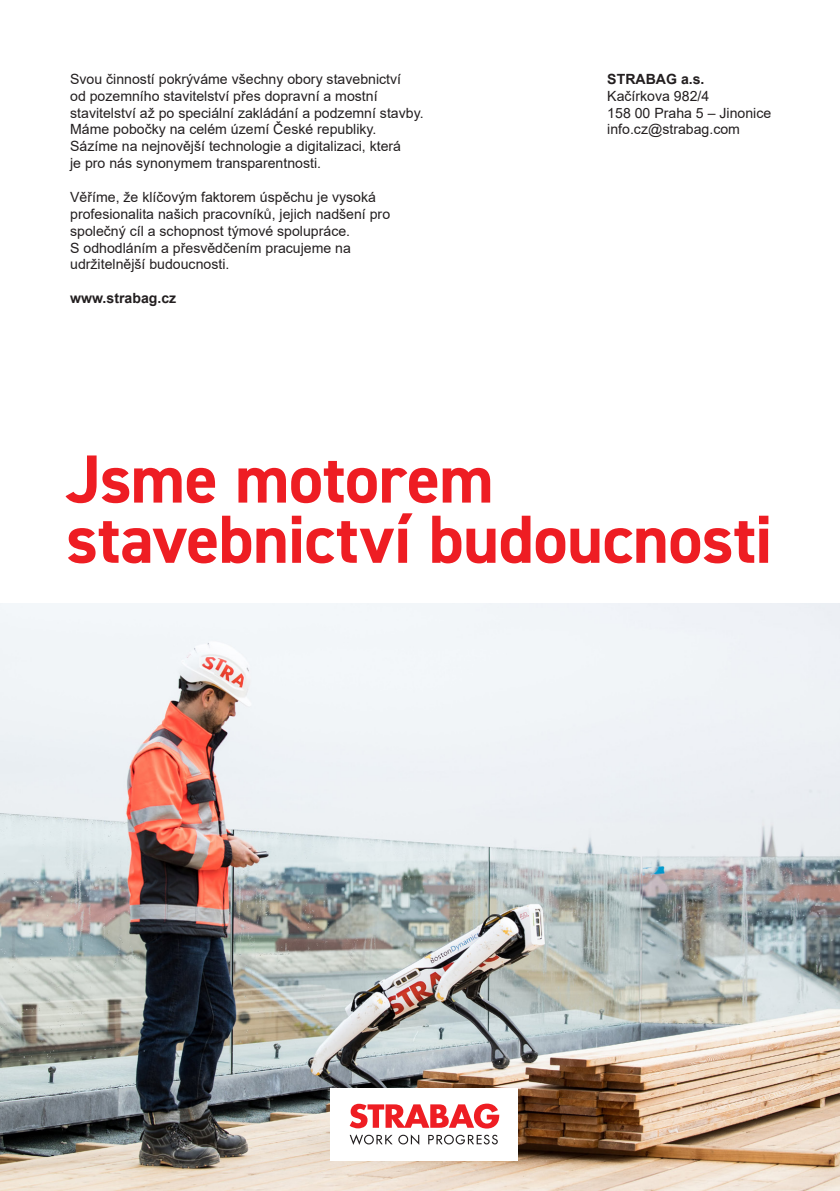
<style>
.page{position:relative;width:840px;height:1191px;background:#fff}
.page>*{position:absolute;margin:0;border:0;box-sizing:border-box;transform-origin:0 0}
.t1{font:700 68.2px/60.2px "DIN2014";letter-spacing:-.01em;color:#ee1d23}
.t2{font:14px/16.8px "Arial";color:#231f20}
.t3{font:700 14px "Arial";color:#231f20}
.s1{font-weight:700}
</style>
<div class="page">
<img style="left:0;top:603px;width:839px;height:588px">
<div style="left:331px;top:1088px;width:186px;height:72px;background:#fff"></div>
<svg style="left:349px;top:1103px;width:150px;height:25px"></svg>
<svg style="left:349px;top:1134px;width:43px;height:11px"></svg>
<svg style="left:398px;top:1134px;width:21px;height:10px"></svg>
<svg style="left:428px;top:1134px;width:69px;height:10px"></svg>
<p class="t2" style="left:70px;top:70px;width:355px">Svou činností pokrýváme všechny obory stavebnictví<br>od pozemního stavitelství přes dopravní a mostní stavitelství až po speciální zakládání a podzemní stavby.<br>Máme pobočky na celém území České republiky.<br>Sázíme na nejnovější technologie a digitalizaci, která<br>je pro nás synonymem transparentnosti.</p>
<p class="t2" style="left:70px;top:188px;width:321px">Věříme, že klíčovým faktorem úspěchu je vysoká profesionalita našich pracovníků, jejich nadšení pro společný cíl a schopnost týmové spolupráce.<br>S odhodláním a přesvědčením pracujeme na udržitelnější budoucnosti.</p>
<p class="t3" style="left:70px;top:288px;width:108px">www.strabag.cz</p>
<p class="t2" style="left:607px;top:70px;width:165px"><span class="s1">STRABAG a.s.<br></span>Kačírkova 982/4<br>158 00 Praha 5 – Jinonice info.cz@strabag.com</p>
<p class="t1" style="left:66px;top:448px;width:707px">Jsme motorem stavebnictví budoucnosti</p>
</div>
